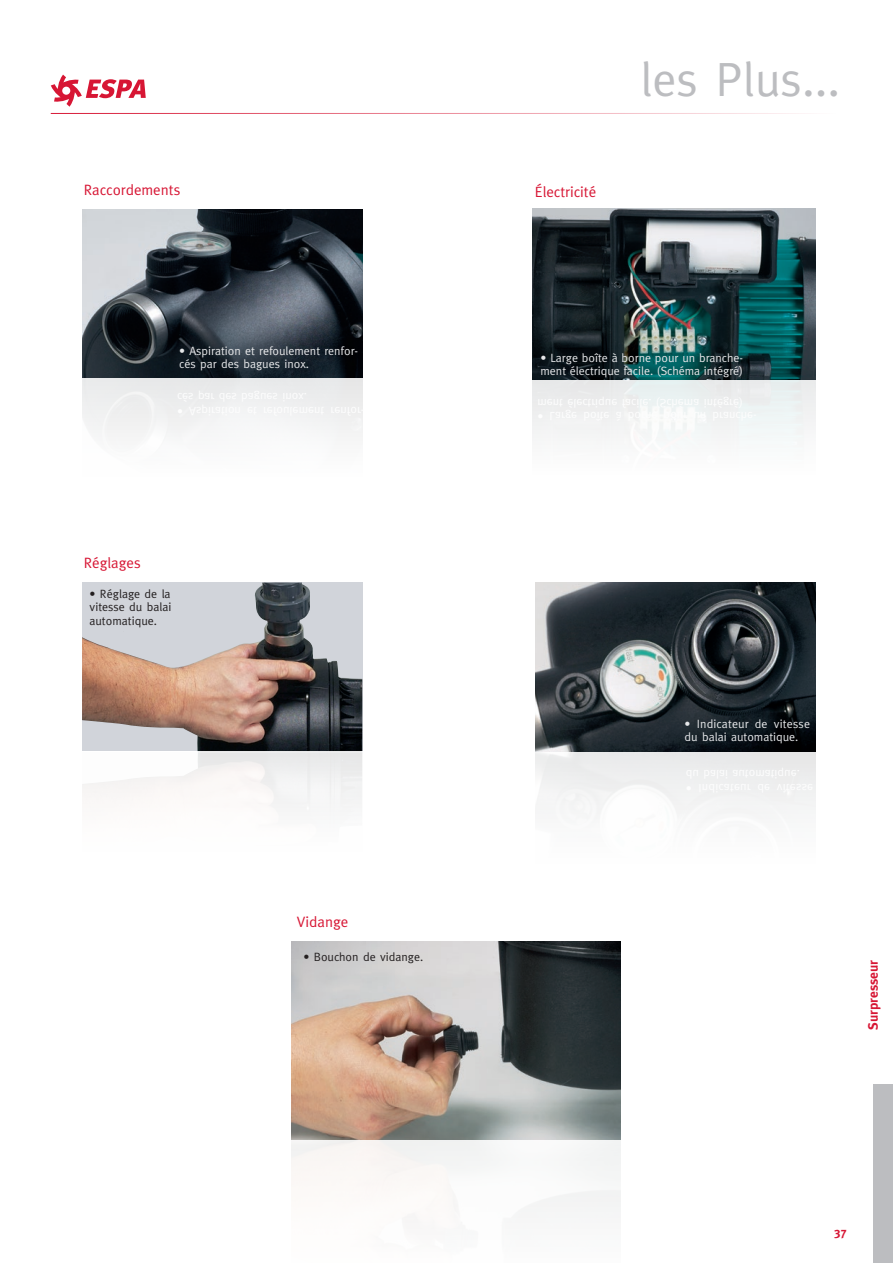
<style>
.page{position:relative;width:893px;height:1263px;background:#fff}
.page>*{position:absolute;margin:0;border:0;box-sizing:border-box;transform-origin:0 0}
.t1{font:48px "Meta";color:#bcbdc0}
.t2{font:15px "Meta";color:#d71634}
.t3{font:700 13.5px "Meta";color:#d71634}
.t4{font:12px/13.5px "Meta";color:#e6e7e9}
.t5{font:12px/13.5px "Meta";color:#231f20;text-align:justify}
.t6{font:700 12px "Meta";color:#d71634}
</style>
<div class="page">
<hr style="left:51px;top:113px;width:791px;height:1px;background:#d71634">
<svg style="left:51px;top:75px;width:95px;height:32px"></svg>
<div style="left:874px;top:1084px;width:19px;height:179px;background:#bcbdc0"></div>
<img style="left:533px;top:208px;width:283px;height:230px">
<img style="left:82px;top:582px;width:280px;height:170px">
<div style="left:82px;top:752px;width:280px;height:142px;background:linear-gradient(to bottom,#f3f2f2,#fff)"></div>
<img style="left:291px;top:941px;width:329px;height:199px">
<div style="left:291px;top:1140px;width:329px;height:123px;background:#faf9f8"></div>
<img style="left:82px;top:209px;width:280px;height:169px">
<div style="left:82px;top:378px;width:280px;height:168px;background:linear-gradient(to bottom,#ecedee,#fff)"></div>
<img style="left:536px;top:582px;width:280px;height:169px">
<div style="left:536px;top:751px;width:280px;height:169px;background:linear-gradient(to bottom,#eceded,#fff)"></div>
<p class="t2" style="left:84px;top:181px;width:98px">Raccordements</p>
<p class="t2" style="left:535px;top:183px;width:63px">Électricité</p>
<h1 class="t1" style="left:640px;top:52px;width:201px">les Plus...</h1>
<p class="t4" style="left:179px;top:344px;width:180px">• Aspiration et refoulement renfor&shy;cés par des bagues inox.</p>
<p class="t4" style="left:540px;top:351px;width:204px">• Large boîte à borne pour un branche&shy;ment électrique facile. (Schéma intégré)</p>
<p class="t2" style="left:84px;top:554px;width:59px">Réglages</p>
<p class="t5" style="left:90px;top:587px;width:83px">• Réglage de la vitesse du balai automatique.</p>
<p class="t2" style="left:297px;top:913px;width:53px">Vidange</p>
<p class="t5" style="left:304px;top:950px;width:121px">• Bouchon de vidange.</p>
<p class="t4" style="left:685px;top:717px;width:127px">• Indicateur de vitesse du balai automatique.</p>
<p class="t3" style="left:865px;top:1030px;width:71px;rotate:-90deg">Surpresseur</p>
<p class="t6" style="left:834px;top:1225px;width:14px">37</p>
</div>
